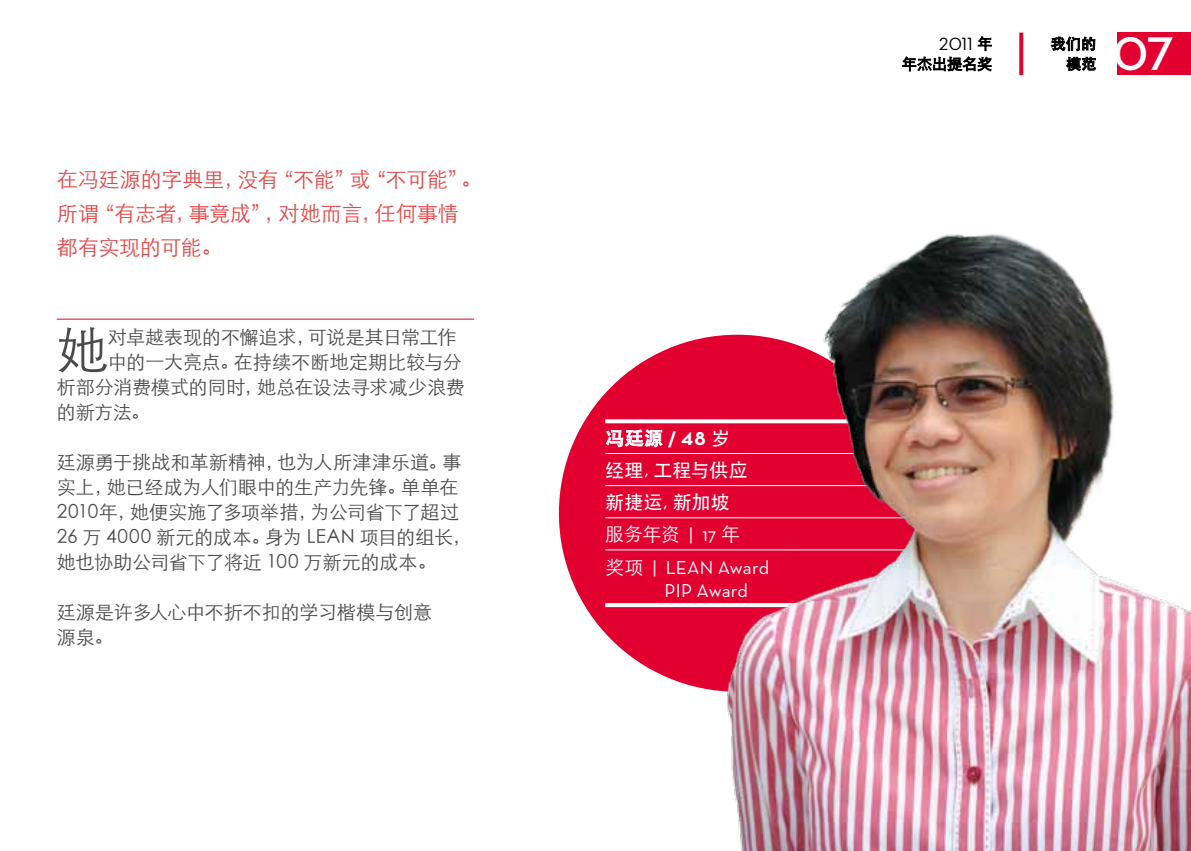
<style>
.page{position:relative;width:1191px;height:851px;background:#fff}
.page>*{position:absolute;margin:0;border:0;box-sizing:border-box;transform-origin:0 0}
.t1{font:51.2px "ST Xihei";color:#4b4b4d}
.t2{font:600 48px "Neutraface Text";color:#fff}
.t3{font:21px/34px "ST Xihei";letter-spacing:-.01em;color:#e64445}
.t4{font:19px/25px "ST Xihei";letter-spacing:-.01em;color:#4b4b4d}
.t5{font:19px/32.2px "ST Heiti";letter-spacing:.01em;color:#fff}
.t6{font:19px/23px "Neutraface Text";color:#fff}
.t7{font:19px "ST Xihei";color:#fff}
.t8{font:18px "Neutraface Text";color:#000}
.t9{font:15px "ST Xihei";letter-spacing:.01em;color:#000}
.t10{font:15px/20px "ST Heiti";color:#000;text-align:right}
.s1{font-family:"ST Xihei";font-size:15px}
.s2{font-family:"Neutraface Text";font-weight:700}
.s3{font-family:"Neutraface Text"}
.s4{font-family:"ST Xihei"}
</style>
<div class="page">
<div style="left:559px;top:334px;width:356px;height:357px;background:#e20030;border-radius:50%"></div>
<hr style="left:605px;top:453px;width:310px;height:1px;background:#fff">
<hr style="left:605px;top:485px;width:310px;height:1px;background:#fff">
<hr style="left:605px;top:517px;width:310px;height:1px;background:#fff">
<hr style="left:605px;top:549px;width:310px;height:1px;background:#fff">
<svg style="left:605px;top:603px;width:82px;height:4px"></svg>
<svg style="left:605px;top:419px;width:82px;height:4px"></svg>
<svg style="left:605px;top:429px;width:57px;height:18px"></svg>
<hr style="left:57px;top:318px;width:417px;height:1px;background:#e20030">
<img style="left:687px;top:234px;width:504px;height:616px">
<div style="left:1117px;top:33px;width:74px;height:42px;background:#e20030"></div>
<svg style="left:1050px;top:36px;width:46px;height:36px"></svg>
<svg style="left:1019px;top:33px;width:4px;height:42px"></svg>
<svg style="left:902px;top:36px;width:90px;height:36px"></svg>
<p class="t3" style="left:57px;top:162px;width:427px">在冯廷源的字典里，没有“不能”或“不可能”。所谓“有志者，事竟成”，对她而言，任何事情都有实现的可能。</p>
<h1 class="t1" style="left:57px;top:325px;width:53px">她</h1>
<p class="t4" style="left:108px;top:324px;width:350px">对卓越表现的不懈追求，可说是其日常工作</p>
<p class="t4" style="left:108px;top:349px;width:355px">中的一大亮点。在持续不断地定期比较与分</p>
<p class="t4" style="left:57px;top:374px;width:410px">析部分消费模式的同时，她总在设法寻求减少浪费</p>
<p class="t4" style="left:57px;top:399px;width:95px">的新方法。</p>
<p class="t4" style="left:57px;top:449px;width:415px">廷源勇于挑战和革新精神，也为人所津津乐道。事实上，她已经成为人们眼中的生产力先锋。单单在<br>2010年，她便实施了多项举措，为公司省下了超过<br>26 万 4000 新元的成本。身为 LEAN 项目的组长，她也协助公司省下了将近 100 万新元的成本。</p>
<p class="t4" style="left:57px;top:599px;width:377px">廷源是许多人心中不折不扣的学习楷模与创意源泉。</p>
<p class="t8" style="left:939px;top:33px;width:55px">2011 <span class="s1">年</span></p>
<p class="t9" style="left:902px;top:57px;width:92px">年杰出提名奖</p>
<p class="t10" style="left:1050px;top:34px;width:47px">我们的模范</p>
<h2 class="t2" style="left:1113px;top:24px;width:62px">07</h2>
<p class="t5" style="left:605px;top:422px;width:144px">冯廷源 <span class="s2">/ 48</span> 岁经理, 工程与供应新捷运, 新加坡</p>
<p class="t7" style="left:605px;top:525px;width:136px">服务年资 <span class="s3">| 17</span> 年</p>
<p class="t6" style="left:664px;top:555px;width:106px;text-indent:-59px"><span class="s4">奖项</span> | LEAN Award<br>PIP Award</p>
</div>
